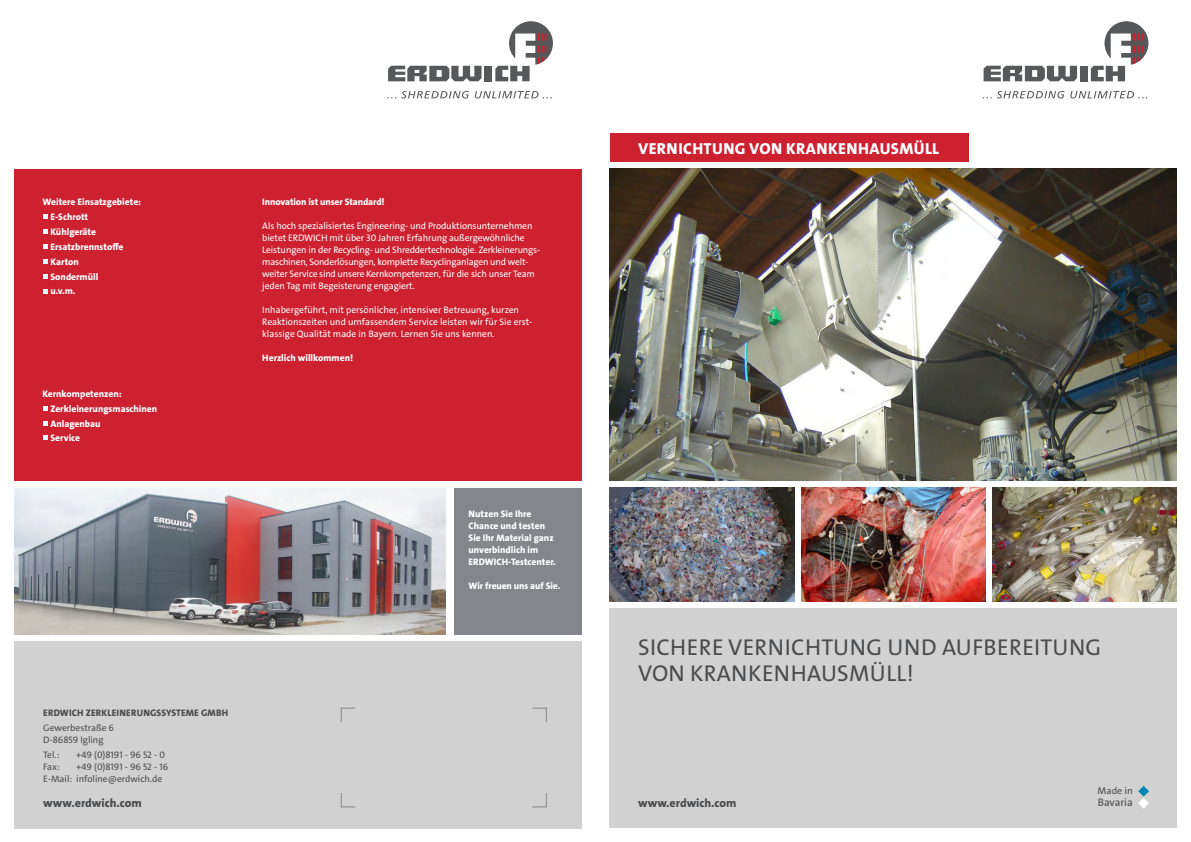
<style>
.page{position:relative;width:1191px;height:842px;background:#fff}
.page>*{position:absolute;margin:0;border:0;box-sizing:border-box;transform-origin:0 0}
.t1{font:23px/26px "The Sans LP5 Plain";letter-spacing:.015em;color:#4b4c4d}
.t2{font:16px "The Sans LP8 Ex Bld";letter-spacing:.025em;color:#fff}
.t3{font:12px "The Sans LP8 Ex Bld";color:#4b4c4d}
.t4{font:11px "The Sans LP5 Plain";color:#4b4c4d}
.t5{font:10px "The Sans LP5 Plain";color:#4b4c4d}
.t6{font:9.5px/12px "The Sans LP5 Plain";letter-spacing:-.01em;color:#fff}
.t7{font:9.5px/12px "The Sans LP8 Ex Bld";color:#fff}
.t8{font:9.5px/12px "The Sans LP5 Plain";color:#4b4c4d}
.t9{font:9.5px "The Sans LP8 Ex Bld";letter-spacing:.015em;color:#4b4c4d}
</style>
<div class="page">
<div style="left:609px;top:608px;width:567px;height:220px;background:#d2d1d2"></div>
<div style="left:609px;top:133px;width:359px;height:29px;background:#cd2030"></div>
<img style="left:609px;top:169px;width:567px;height:311px">
<img style="left:609px;top:488px;width:185px;height:113px">
<img style="left:992px;top:488px;width:184px;height:113px">
<img style="left:801px;top:488px;width:184px;height:113px">
<svg style="left:1104px;top:21px;width:44px;height:44px"></svg>
<svg style="left:983px;top:66px;width:94px;height:15px"></svg>
<div style="left:1080px;top:66px;width:7px;height:15px;background:#57585a"></div>
<svg style="left:1090px;top:34px;width:53px;height:47px"></svg>
<svg style="left:983px;top:91px;width:164px;height:7px"></svg>
<div style="left:14px;top:169px;width:567px;height:311px;background:#cd2030"></div>
<div style="left:509px;top:21px;width:44px;height:44px;background:#57585a;border-radius:50%"></div>
<svg style="left:388px;top:66px;width:93px;height:15px"></svg>
<div style="left:484px;top:66px;width:8px;height:15px;background:#57585a"></div>
<svg style="left:495px;top:34px;width:53px;height:47px"></svg>
<svg style="left:387px;top:91px;width:165px;height:7px"></svg>
<svg style="left:1138px;top:786px;width:11px;height:23px"></svg>
<svg style="left:43px;top:214px;width:4px;height:5px"></svg>
<svg style="left:43px;top:229px;width:4px;height:5px"></svg>
<svg style="left:43px;top:244px;width:4px;height:5px"></svg>
<svg style="left:43px;top:259px;width:4px;height:5px"></svg>
<svg style="left:43px;top:274px;width:4px;height:5px"></svg>
<svg style="left:43px;top:289px;width:4px;height:4px"></svg>
<svg style="left:43px;top:406px;width:4px;height:5px"></svg>
<svg style="left:43px;top:421px;width:4px;height:4px"></svg>
<svg style="left:43px;top:435px;width:4px;height:5px"></svg>
<div style="left:15px;top:641px;width:567px;height:187px;background:#d2d1d2"></div>
<img style="left:15px;top:488px;width:431px;height:146px">
<div style="left:454px;top:488px;width:128px;height:146px;background:#83868b"></div>
<svg style="left:341px;top:708px;width:14px;height:14px"></svg>
<svg style="left:341px;top:793px;width:14px;height:14px"></svg>
<svg style="left:532px;top:708px;width:15px;height:14px"></svg>
<svg style="left:532px;top:793px;width:15px;height:14px"></svg>
<p class="t7" style="left:43px;top:196px;width:100px">Weitere Einsatzgebiete:</p>
<p class="t7" style="left:51px;top:211px;width:39px">E-Schrott</p>
<p class="t7" style="left:51px;top:226px;width:47px">Kühlgeräte</p>
<p class="t7" style="left:51px;top:241px;width:74px">Ersatzbrennstoffe</p>
<p class="t7" style="left:51px;top:256px;width:30px">Karton</p>
<p class="t7" style="left:51px;top:270px;width:49px">Sondermüll</p>
<p class="t7" style="left:51px;top:284px;width:26px">u.v.m.</p>
<p class="t7" style="left:43px;top:388px;width:81px">Kernkompetenzen:</p>
<p class="t7" style="left:51px;top:402px;width:108px">Zerkleinerungsmaschinen</p>
<p class="t7" style="left:51px;top:417px;width:52px">Anlagenbau</p>
<p class="t7" style="left:51px;top:432px;width:31px">Service</p>
<p class="t7" style="left:262px;top:196px;width:124px">Innovation ist unser Standard!</p>
<p class="t6" style="left:262px;top:220px;width:279px">Als hoch spezialisiertes Engineering- und Produktionsunternehmen bietet ERDWICH mit über 30 Jahren Erfahrung außergewöhnliche Leistungen in der Recycling- und Shreddertechnologie. Zerkleinerungs&shy;maschinen, Sonderlösungen, komplette Recyclinganlagen und welt&shy;weiter Service sind unsere Kernkompetenzen, für die sich unser Team jeden Tag mit Begeisterung engagiert.</p>
<p class="t6" style="left:262px;top:304px;width:272px">Inhabergeführt, mit persönlicher, intensiver Betreuung, kurzen<br>Reaktionszeiten und umfassendem Service leisten wir für Sie erst&shy;klassige Qualität made in Bayern. Lernen Sie uns kennen.</p>
<p class="t7" style="left:262px;top:352px;width:92px">Herzlich willkommen!</p>
<p class="t7" style="left:468px;top:508px;width:89px">Nutzen Sie Ihre<br>Chance und testen<br>Sie Ihr Material ganz unverbindlich im<br>ERDWICH-Testcenter.</p>
<p class="t7" style="left:468px;top:580px;width:93px">Wir freuen uns auf Sie.</p>
<p class="t9" style="left:43px;top:707px;width:186px">ERDWICH ZERKLEINERUNGSSYSTEME GMBH</p>
<p class="t8" style="left:43px;top:722px;width:72px">Gewerbestraße 6<br>D-86859 Igling</p>
<p class="t8" style="left:43px;top:749px;width:18px">Tel.:</p>
<p class="t8" style="left:76px;top:749px;width:90px">+49 (0)8191 - 96 52 - 0</p>
<p class="t8" style="left:43px;top:761px;width:18px">Fax:</p>
<p class="t8" style="left:43px;top:761px;width:126px;text-indent:33px">+49 (0)8191 - 96 52 - 16<br>E-Mail: infoline@erdwich.de</p>
<p class="t3" style="left:43px;top:796px;width:100px">www.erdwich.com</p>
<p class="t2" style="left:638px;top:138px;width:302px">VERNICHTUNG VON KRANKENHAUSMÜLL</p>
<p class="t1" style="left:638px;top:634px;width:464px">SICHERE VERNICHTUNG UND AUFBEREITUNG<br>VON KRANKENHAUSMÜLL!</p>
<p class="t3" style="left:638px;top:795px;width:100px">www.erdwich.com</p>
<p class="t5" style="left:1097px;top:784px;width:37px">Made in</p>
<p class="t4" style="left:1097px;top:795px;width:37px">Bavaria</p>
</div>
